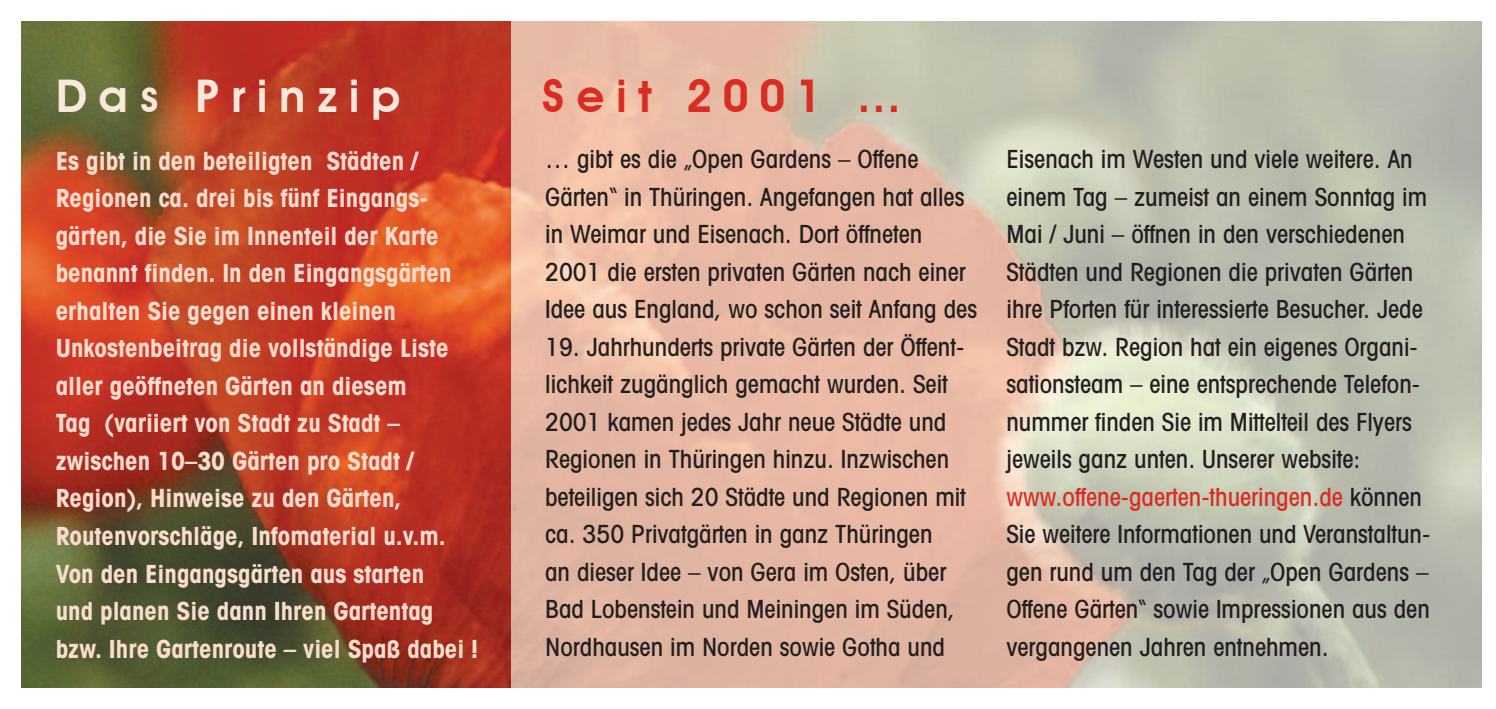
<style>
.page{position:relative;width:1496px;height:709px;background:#fff}
.page>*{position:absolute;margin:0;border:0;box-sizing:border-box;transform-origin:0 0}
.t1{font:600 45px "Avant Garde";color:#fbe8dd}
.t2{font:600 45px "Avant Garde";letter-spacing:.25em;color:#d92d23}
.t3{font:500 condensed 25px/37.5px "Avant Garde";color:#231f20}
.t4{font:700 condensed 25px/37.5px "Avant Garde";color:#f9dccd}
.s1{color:#d92d23}
</style>
<div class="page">
<img style="left:21px;top:21px;width:490px;height:666px">
<h1 class="t1" style="left:56px;top:73px;width:346px">Das Prinzip</h1>
<p class="t4" style="left:56px;top:144px;width:424px">Es gibt in den beteiligten Städten / Regionen ca. drei bis fünf Eingangs&shy;gärten, die Sie im Innenteil der Karte benannt finden. In den Eingangsgärten erhalten Sie gegen einen kleinen Unkostenbeitrag die vollständige Liste aller geöffneten Gärten an diesem<br>Tag (variiert von Stadt zu Stadt – zwischen 10–30 Gärten pro Stadt / Region), Hinweise zu den Gärten, Routenvorschläge, Infomaterial u.v.m.<br>Von den Eingangsgärten aus starten<br>und planen Sie dann Ihren Gartentag bzw. Ihre Gartenroute – viel Spaß dabei !</p>
<h1 class="t2" style="left:541px;top:73px;width:362px">Seit 2001 …</h1>
<p class="t3" style="left:545px;top:143px;width:433px">… gibt es die „Open Gardens – Offene Gärten“ in Thüringen. Angefangen hat alles in Weimar und Eisenach. Dort öffneten 2001 die ersten privaten Gärten nach einer Idee aus England, wo schon seit Anfang des</p>
<p class="t3" style="left:545px;top:330px;width:422px">19. Jahrhunderts private Gärten der Öffent&shy;lichkeit zugänglich gemacht wurden. Seit 2001 kamen jedes Jahr neue Städte und Regionen in Thüringen hinzu. Inzwischen beteiligen sich 20 Städte und Regionen mit ca. 350 Privatgärten in ganz Thüringen<br>an dieser Idee – von Gera im Osten, über Bad Lobenstein und Meiningen im Süden, Nordhausen im Norden sowie Gotha und</p>
<p class="t3" style="left:1006px;top:143px;width:425px">Eisenach im Westen und viele weitere. An einem Tag – zumeist an einem Sonntag im Mai / Juni – öffnen in den verschiedenen Städten und Regionen die privaten Gärten ihre Pforten für interessierte Besucher. Jede Stadt bzw. Region hat ein eigenes Organi&shy;sationsteam – eine entsprechende Telefon&shy;nummer finden Sie im Mittelteil des Flyers jeweils ganz unten. Unserer website: <span class="s1">www.offene-gaerten-thueringen.de</span> können Sie weitere Informationen und Veranstaltun&shy;gen rund um den Tag der „Open Gardens – Offene Gärten“ sowie Impressionen aus den vergangenen Jahren entnehmen.</p>
</div>
